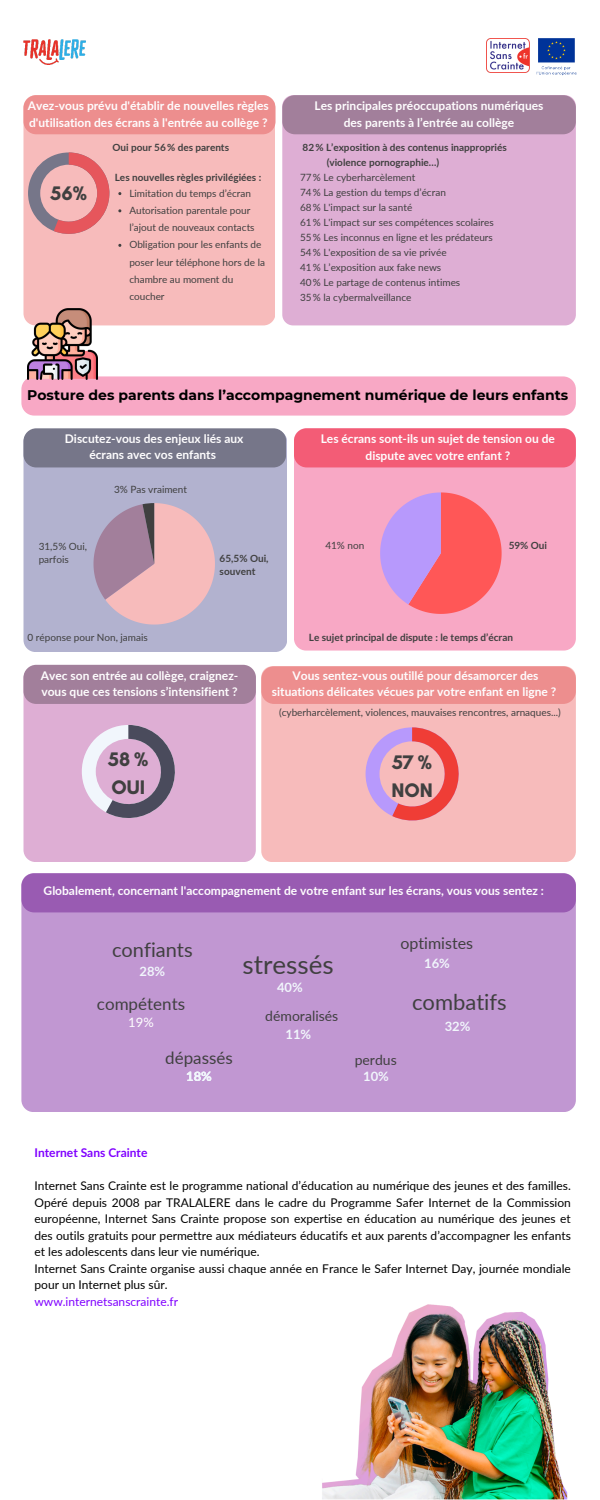
<style>
.page{position:relative;width:600px;height:1500px;background:#fff}
.page>*{position:absolute;margin:0;border:0;box-sizing:border-box;transform-origin:0 0}
.t1{font:26px "Lato";color:#404040}
.t2{font:22px "Lato";color:#404040}
.t3{font:700 20px/27.8px "Glacial Indifference";color:#404040}
.t4{font:20px "Lato";color:#404040}
.t5{font:17px "Lato";color:#404040}
.t6{font:16px "Lato";color:#404040}
.t7{font:700 14px "Montserrat";color:#000}
.t8{font:14px "Lato";color:#404040}
.t9{font:700 13px "Lato";color:#f1f6fc}
.t10{font:13px "Lato";color:#fff}
.t11{font:700 12px/16.5px "Lato";color:#fefdfe;text-align:center}
.t12{font:12px/16.5px "Lato";color:#000}
.t13{font:12px "Lato";color:#8000ff}
.t14{font:700 12px "Lato";color:#8000ff}
.t15{font:10px/17.2px "Lato";color:#404040}
.t16{font:700 10px/12.8px "Lato";color:#404040}
</style>
<div class="page">
<div style="left:23px;top:95px;width:252px;height:230px;background:#f7bbbb;border-radius:12px"></div>
<div style="left:282px;top:95px;width:293px;height:230px;background:#deaed4;border-radius:11px"></div>
<svg style="left:28px;top:152px;width:81px;height:82px"></svg>
<div style="left:23px;top:95px;width:253px;height:39px;background:#ed8e8e;border-radius:13px"></div>
<div style="left:282px;top:95px;width:294px;height:39px;background:#a27f9b;border-radius:13px"></div>
<div style="left:21px;top:376px;width:555px;height:40px;background:#f8a8c5;border-radius:13px"></div>
<img style="left:27px;top:309px;width:71px;height:70px">
<div style="left:23px;top:430px;width:264px;height:222px;background:#b2b2cf;border-radius:12px"></div>
<svg style="left:94px;top:503px;width:121px;height:122px"></svg>
<div style="left:23px;top:428px;width:263px;height:39px;background:#767689;border-radius:13px"></div>
<div style="left:294px;top:428px;width:282px;height:223px;background:#f8a8c5;border-radius:12px"></div>
<div style="left:294px;top:428px;width:282px;height:39px;background:#f35c76;border-radius:13px"></div>
<svg style="left:380px;top:492px;width:122px;height:122px"></svg>
<div style="left:23px;top:666px;width:233px;height:196px;background:#deaed4;border-radius:12px"></div>
<div style="left:23px;top:665px;width:233px;height:39px;background:#a27f9b;border-radius:13px"></div>
<div style="left:261px;top:666px;width:315px;height:196px;background:#f7bbbb;border-radius:11px"></div>
<div style="left:261px;top:666px;width:315px;height:38px;background:#ed8e8e;border-radius:13px"></div>
<svg style="left:82px;top:725px;width:93px;height:93px"></svg>
<svg style="left:366px;top:727px;width:93px;height:93px"></svg>
<div style="left:21px;top:873px;width:554px;height:239px;background:#c197d2;border-radius:12px"></div>
<div style="left:21px;top:873px;width:555px;height:39px;background:#995bb2;border-radius:13px"></div>
<img style="left:322px;top:1304px;width:246px;height:195px">
<img style="left:23px;top:40px;width:62px;height:25px">
<img style="left:486px;top:38px;width:43px;height:35px">
<img style="left:536px;top:38px;width:41px;height:38px">
<p class="t11" style="left:28px;top:97px;width:243px;text-align:left">Avez-vous prévu d'établir de nouvelles règles d'utilisation des écrans à l'entrée au collège ?</p>
<p class="t3" style="left:50px;top:179px;width:38px">56%</p>
<h2 class="t16" style="left:112px;top:141px;width:118px">Oui pour 56 % des parents</h2>
<p class="t16" style="left:115px;top:171px;width:148px">Les nouvelles règles privilégiées :</p>
<p class="t15" style="left:129px;top:184px;width:137px">Limitation du temps d’écran<br>Autorisation parentale pour l’ajout de nouveaux contacts<br>Obligation pour les enfants de poser leur téléphone hors de la chambre au moment du coucher</p>
<h5 class="t11" style="left:314px;top:97px;width:231px">Les principales préoccupations numériques des parents à l’entrée au collège</h5>
<p class="t16" style="left:303px;top:140px;width:206px">82 % L’exposition à des contenus inappropriés</p>
<p class="t16" style="left:327px;top:155px;width:114px">(violence pornographie…)</p>
<p class="t15" style="left:300px;top:168px;width:117px">77 % Le cyberharcèlement</p>
<p class="t15" style="left:300px;top:183px;width:147px">74 % La gestion du temps d’écran</p>
<p class="t15" style="left:300px;top:198px;width:114px">68 % L'impact sur la santé</p>
<p class="t15" style="left:300px;top:213px;width:195px">61 % L'impact sur ses compétences scolaires</p>
<p class="t15" style="left:300px;top:228px;width:194px">55 % Les inconnus en ligne et les prédateurs</p>
<p class="t15" style="left:300px;top:243px;width:148px">54 % L'exposition de sa vie privée</p>
<p class="t15" style="left:300px;top:258px;width:143px">41 % L’exposition aux fake news</p>
<p class="t15" style="left:300px;top:273px;width:162px">40 % Le partage de contenus intimes</p>
<p class="t15" style="left:300px;top:288px;width:113px">35 % la cybermalveillance</p>
<p class="t7" style="left:27px;top:386px;width:543px">Posture des parents dans l’accompagnement numérique de leurs enfants</p>
<p class="t11" style="left:65px;top:430px;width:180px">Discutez-vous des enjeux liés aux écrans avec vos enfants</p>
<p class="t11" style="left:321px;top:431px;width:236px">Les écrans sont-ils un sujet de tension ou de dispute avec votre enfant ?</p>
<p class="t15" style="left:39px;top:540px;width:50px;line-height:12.8px">31,5% Oui, parfois</p>
<p class="t15" style="left:114px;top:481px;width:75px">3% Pas vraiment</p>
<p class="t15" style="left:28px;top:629px;width:122px">0 réponse pour Non, jamais</p>
<p class="t16" style="left:220px;top:552px;width:50px">65,5% Oui, souvent</p>
<p class="t15" style="left:325px;top:536px;width:40px">41% non</p>
<p class="t16" style="left:509px;top:538px;width:40px">59% Oui</p>
<p class="t16" style="left:309px;top:631px;width:206px">Le sujet principal de dispute : le temps d’écran</p>
<h2 class="t11" style="left:41px;top:667px;width:199px;text-align:left">Avec son entrée au collège, craignez&shy;vous que ces tensions s’intensifient ?</h2>
<h2 class="t11" style="left:272px;top:667px;width:286px">Vous sentez-vous outillé pour désamorcer des situations délicates vécues par votre enfant en ligne ?</h2>
<p class="t15" style="left:279px;top:704px;width:283px">(cyberharcèlement, violences, mauvaises rencontres, arnaques...)</p>
<p class="t3" style="left:108px;top:746px;width:42px">58%<br>OUI</p>
<p class="t3" style="left:391px;top:748px;width:43px">57%<br>NON</p>
<h1 class="t11" style="left:44px;top:882px;width:502px">Globalement, concernant l'accompagnement de votre enfant sur les écrans, vous vous sentez :</h1>
<h3 class="t4" style="left:112px;top:937px;width:82px">confiants</h3>
<h3 class="t9" style="left:140px;top:963px;width:27px">28%</h3>
<h4 class="t5" style="left:97px;top:993px;width:90px">compétents</h4>
<h4 class="t10" style="left:128px;top:1013px;width:27px">19%</h4>
<h5 class="t1" style="left:243px;top:948px;width:93px">stressés</h5>
<h5 class="t9" style="left:277px;top:979px;width:27px">40%</h5>
<h5 class="t8" style="left:265px;top:1007px;width:74px">démoralisés</h5>
<h5 class="t9" style="left:286px;top:1026px;width:27px">11%</h5>
<h4 class="t6" style="left:401px;top:934px;width:74px">optimistes</h4>
<h5 class="t9" style="left:424px;top:955px;width:27px">16%</h5>
<h3 class="t2" style="left:412px;top:988px;width:96px">combatifs</h3>
<h6 class="t9" style="left:445px;top:1018px;width:27px">32%</h6>
<h5 class="t5" style="left:165px;top:1047px;width:69px">dépassés</h5>
<h6 class="t8" style="left:355px;top:1051px;width:43px">perdus</h6>
<h5 class="t9" style="left:186px;top:1068px;width:27px">18%</h5>
<p class="t9" style="left:363px;top:1068px;width:27px">10%</p>
<p class="t14" style="left:35px;top:1144px;width:115px">Internet Sans Crainte</p>
<p class="t12" style="left:35px;top:1177px;width:538px">Internet Sans Crainte est le programme national d’éducation au numérique des jeunes et des familles.<br>Opéré depuis 2008 par TRALALERE dans le cadre du Programme Safer Internet de la Commission européenne, Internet Sans Crainte propose son expertise en éducation au numérique des jeunes et des outils gratuits pour permettre aux médiateurs éducatifs et aux parents d’accompagner les enfants et les adolescents dans leur vie numérique.<br>Internet Sans Crainte organise aussi chaque année en France le Safer Internet Day, journée mondiale pour un Internet plus sûr.</p>
<p class="t13" style="left:35px;top:1293px;width:145px">www.internetsanscrainte.fr</p>
</div>
